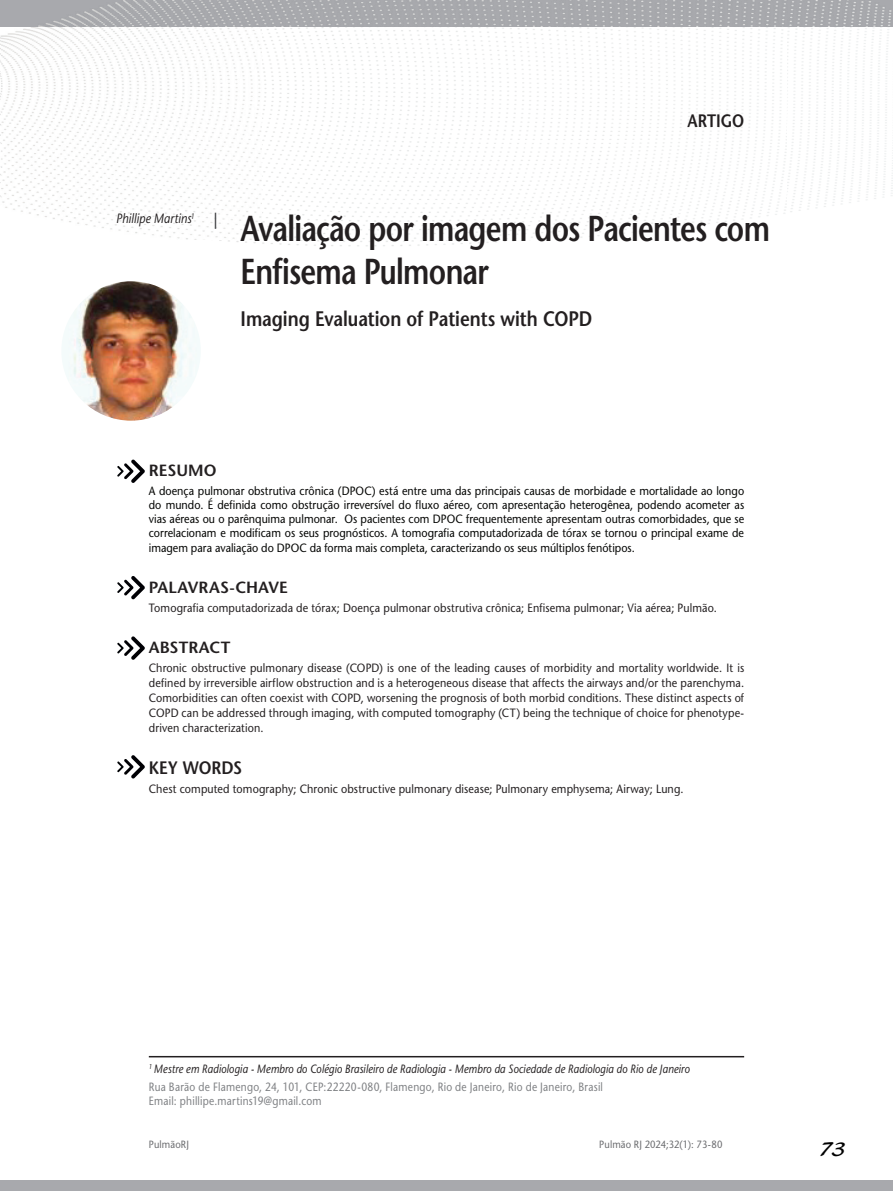
<style>
.page{position:relative;width:893px;height:1191px;background:#fff}
.page>*{position:absolute;margin:0;border:0;box-sizing:border-box;transform-origin:0 0}
.t1{font:600 36px/42px "Stone Sans";letter-spacing:-.025em;color:#231f20;scale:.8 1}
.t2{font:600 21px "Stone Sans";color:#231f20;scale:.85 1}
.t3{font:21px "Blacklight D";color:#000}
.t4{font:600 18px "Stone Sans";color:#231f20;scale:.9 1}
.t5{font:600 18px "Stone Sans";color:#231f20;scale:.85 1}
.t6{font:600 16.2px "Stone Sans";letter-spacing:.005em;color:#231f20}
.t7{font:italic 13.5px "Stone Sans";letter-spacing:.005em;color:#231f20;scale:.85 1}
.t8{font:12px/15px "Stone Sans";letter-spacing:.01em;color:#231f20;text-align:justify;scale:.9 1}
.t9{font:12px/14.2px "Stone Sans";letter-spacing:.005em;color:#040503;text-align:justify;scale:.9 1}
.t10{font:12px/14.4px "Stone Sans";letter-spacing:.02em;color:#808285;scale:.85 1}
.t11{font:italic 12px "Stone Sans";letter-spacing:.01em;color:#231f20;scale:.85 1}
.t12{font:10.5px "Stone Sans";letter-spacing:.015em;color:#6c6d70;scale:.9 1}
</style>
<div class="page">
<img style="left:0;top:0;width:893px;height:287px">
<svg style="left:0;top:0;width:1px;height:27px"></svg>
<div style="left:0;top:1180px;width:893px;height:11px;background:#a8a9ad"></div>
<svg style="left:215px;top:213px;width:1px;height:16px"></svg>
<hr style="left:149px;top:1056px;width:595px;height:1px;background:#231f20">
<svg style="left:117px;top:459px;width:28px;height:24px"></svg>
<svg style="left:117px;top:576px;width:28px;height:23px"></svg>
<svg style="left:117px;top:636px;width:28px;height:24px"></svg>
<svg style="left:117px;top:755px;width:28px;height:23px"></svg>
<img style="left:61px;top:281px;width:140px;height:140px;border-radius:70px">
<p class="t7" style="left:116px;top:211px;width:94px">Phillipe Martins<sup>1</sup></p>
<h3 class="t5" style="left:687px;top:110px;width:68px">ARTIGO</h3>
<h1 class="t1" style="left:241px;top:208px;width:663px">Avaliação por imagem dos Pacientes com<br>Enfisema Pulmonar</h1>
<h2 class="t2" style="left:241px;top:306px;width:415px">Imaging Evaluation of Patients with COPD</h2>
<h3 class="t6" style="left:149px;top:461px;width:69px">RESUMO</h3>
<p class="t9" style="left:149px;top:483px;width:663px">A doença pulmonar obstrutiva crônica (DPOC) está entre uma das principais causas de morbidade e mortalidade ao longo do mundo. É definida como obstrução irreversível do fluxo aéreo, com apresentação heterogênea, podendo acometer as vias aéreas ou o parênquima pulmonar. Os pacientes com DPOC frequentemente apresentam outras comorbidades, que se correlacionam e modificam os seus prognósticos. A tomografia computadorizada de tórax se tornou o principal exame de imagem para avaliação do DPOC da forma mais completa, caracterizando os seus múltiplos fenótipos.</p>
<h3 class="t6" style="left:149px;top:577px;width:141px">PALAVRAS-CHAVE</h3>
<p class="t8" style="left:149px;top:600px;width:633px">Tomografia computadorizada de tórax; Doença pulmonar obstrutiva crônica; Enfisema pulmonar; Via aérea; Pulmão.</p>
<h3 class="t6" style="left:149px;top:638px;width:83px">ABSTRACT</h3>
<p class="t8" style="left:149px;top:661px;width:663px">Chronic obstructive pulmonary disease (COPD) is one of the leading causes of morbidity and mortality worldwide. It is defined by irreversible airflow obstruction and is a heterogeneous disease that affects the airways and/or the parenchyma.<br>Comorbidities can often coexist with COPD, worsening the prognosis of both morbid conditions. These distinct aspects of COPD can be addressed through imaging, with computed tomography (CT) being the technique of choice for phenotype&shy;driven characterization.</p>
<h3 class="t4" style="left:149px;top:756px;width:105px">KEY WORDS</h3>
<p class="t8" style="left:149px;top:781px;width:596px">Chest computed tomography; Chronic obstructive pulmonary disease; Pulmonary emphysema; Airway; Lung.</p>
<p class="t11" style="left:149px;top:1061px;width:638px"><sup>1</sup> Mestre em Radiologia - Membro do Colégio Brasileiro de Radiologia - Membro da Sociedade de Radiologia do Rio de Janeiro</p>
<p class="t10" style="left:149px;top:1079px;width:536px">Rua Barão de Flamengo, 24, 101, CEP:22220-080, Flamengo, Rio de Janeiro, Rio de Janeiro, Brasil<br>Email: phillipe.martins19@gmail.com</p>
<p class="t12" style="left:149px;top:1138px;width:46px">PulmãoRJ</p>
<p class="t12" style="left:599px;top:1138px;width:138px">Pulmão RJ 2024;32(1): 73-80</p>
<h2 class="t3" style="left:820px;top:1135px;width:28px">73</h2>
</div>
